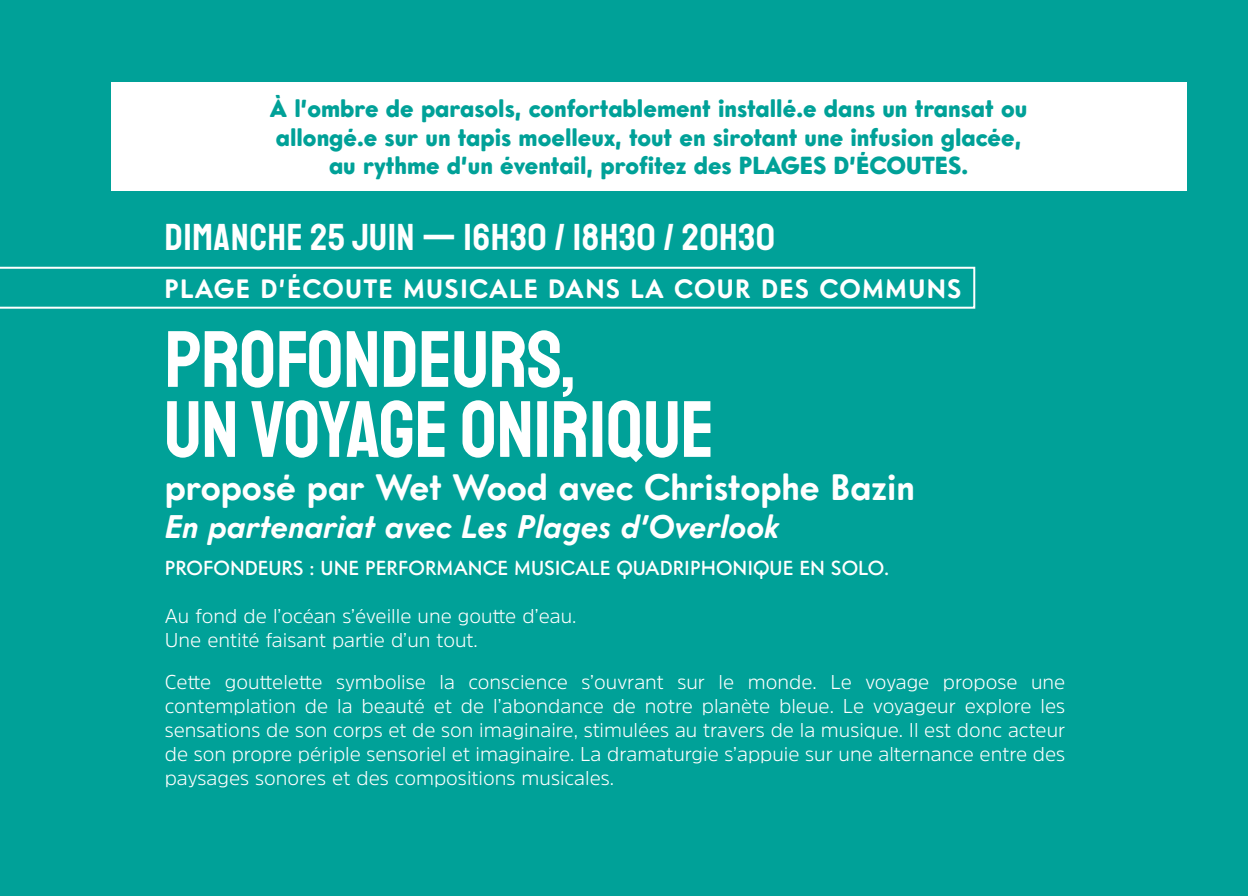
<style>
.page{position:relative;width:1248px;height:896px;background:#fff}
.page>*{position:absolute;margin:0;border:0;box-sizing:border-box;transform-origin:0 0}
.t1{font:80px "Staatliches";color:#fff}
.t2{font:38px "Staatliches";letter-spacing:.025em;color:#fff}
.t3{font:700 36px "Intervogue Soft";color:#fff}
.t4{font:italic 700 32px "Intervogue Soft";color:#fff}
.t5{font:700 26px "Intervogue Soft";letter-spacing:.05em;color:#fff}
.t6{font:900 24px "Intervogue Soft";color:#00a198}
.t7{font:300 20px/24px "Amsi Pro";color:#fff;text-align:justify}
.t8{font:500 20px "Intervogue Soft";color:#fff}
</style>
<div class="page">
<div style="left:0;top:0;width:1247px;height:896px;background:#00a198"></div>
<div style="left:111px;top:82px;width:1075px;height:108px;background:#fff"></div>
<svg style="left:0;top:267px;width:975px;height:42px"></svg>
<p class="t6" style="left:270px;top:93px;width:758px">À l’ombre de parasols, confortablement installé.e dans un transat ou</p>
<p class="t6" style="left:276px;top:122px;width:747px">allongé.e sur un tapis moelleux, tout en sirotant une infusion glacée,</p>
<p class="t6" style="left:329px;top:151px;width:640px">au rythme d’un éventail, profitez des PLAGES D’ÉCOUTES.</p>
<p class="t2" style="left:165px;top:211px;width:611px">DIMANCHE 25 JUIN — 16H30 / 18H30 / 20H30</p>
<p class="t5" style="left:165px;top:272px;width:798px">PLAGE D’ÉCOUTE MUSICALE DANS LA COUR DES COMMUNS</p>
<p class="t1" style="left:165px;top:306px;width:412px">PROFONDEURS,</p>
<p class="t1" style="left:165px;top:376px;width:551px">UN VOYAGE ONIRIQUE</p>
<p class="t3" style="left:165px;top:465px;width:751px">proposé par Wet Wood avec Christophe Bazin</p>
<p class="t4" style="left:165px;top:507px;width:616px">En partenariat avec Les Plages d’Overlook</p>
<p class="t8" style="left:165px;top:555px;width:726px">PROFONDEURS : UNE PERFORMANCE MUSICALE QUADRIPHONIQUE EN SOLO.</p>
<p class="t7" style="left:165px;top:603px;width:413px">Au fond de l’océan s’éveille une goutte d’eau.</p>
<p class="t7" style="left:165px;top:627px;width:314px">Une entité faisant partie d’un tout.</p>
<p class="t7" style="left:165px;top:669px;width:902px">Cette gouttelette symbolise la conscience s’ouvrant sur le monde. Le voyage propose une contemplation de la beauté et de l’abondance de notre planète bleue. Le voyageur explore les sensations de son corps et de son imaginaire, stimulées au travers de la musique. Il est donc acteur de son propre périple sensoriel et imaginaire. La dramaturgie s’appuie sur une alternance entre des paysages sonores et des compositions musicales.</p>
</div>
